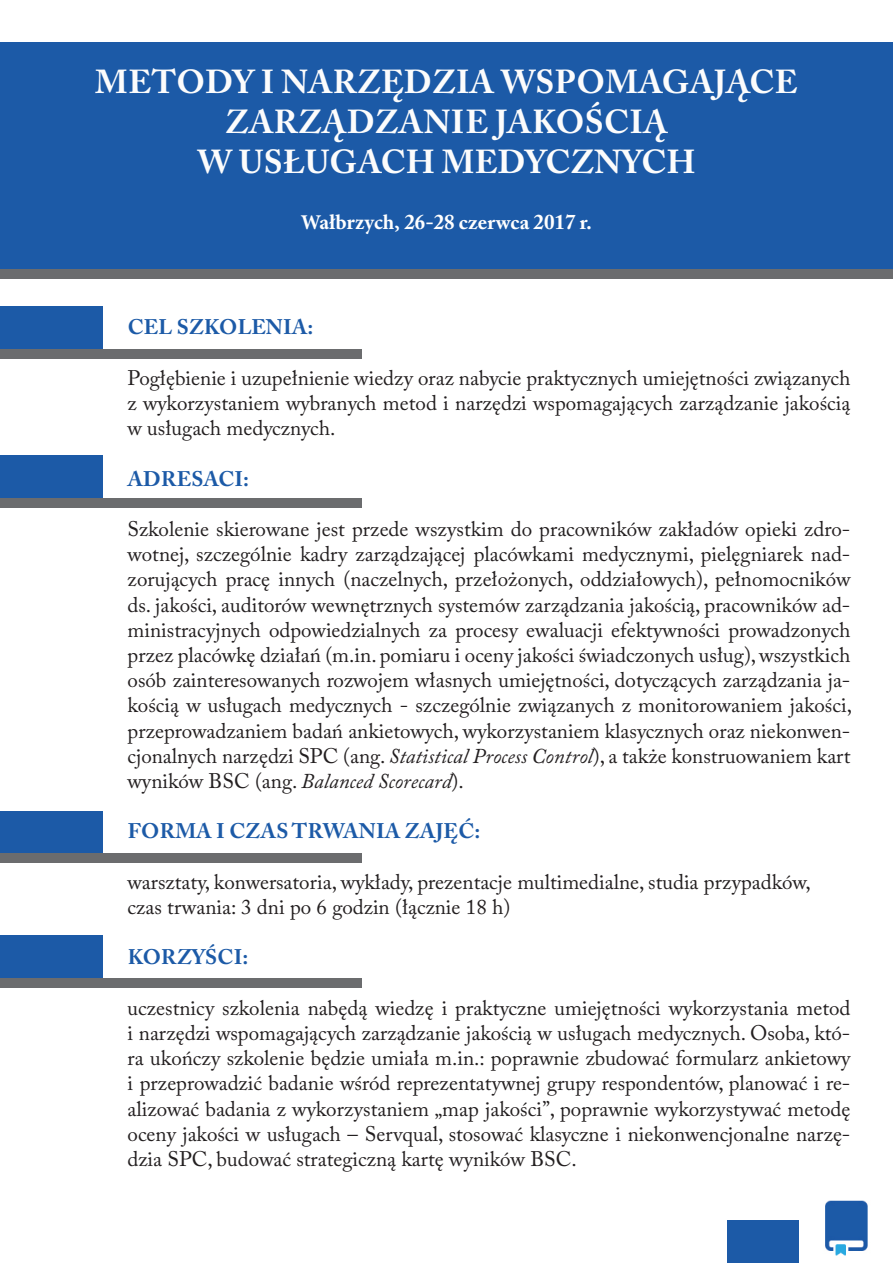
<style>
.page{position:relative;width:893px;height:1263px;background:#fff}
.page>*{position:absolute;margin:0;border:0;box-sizing:border-box;transform-origin:0 0}
.t1{font:700 33px "Adobe Caslon Pro";letter-spacing:.015em;color:#fcfcfc}
.t2{font:21px/25.2px "Adobe Caslon Pro";color:#231f20;text-align:justify}
.t3{font:700 21px "Adobe Caslon Pro";letter-spacing:.015em;color:#1c5aa7}
.t4{font:700 21px "Adobe Caslon Pro";color:#fff}
.s1{font-family:"Minion Pro"}
.s2{font-style:italic}
</style>
<div class="page">
<div style="left:0;top:306px;width:102px;height:43px;background:#1c5aa7"></div>
<div style="left:0;top:349px;width:361px;height:10px;background:#6b6c6e"></div>
<div style="left:0;top:455px;width:102px;height:42px;background:#1c5aa7"></div>
<div style="left:0;top:497px;width:361px;height:10px;background:#6b6c6e"></div>
<div style="left:0;top:811px;width:102px;height:42px;background:#1c5aa7"></div>
<div style="left:0;top:853px;width:361px;height:10px;background:#6b6c6e"></div>
<div style="left:0;top:935px;width:102px;height:43px;background:#1c5aa7"></div>
<div style="left:0;top:978px;width:361px;height:10px;background:#6b6c6e"></div>
<div style="left:0;top:43px;width:893px;height:226px;background:#1c5aa7"></div>
<div style="left:0;top:269px;width:893px;height:10px;background:#6b6c6e"></div>
<div style="left:727px;top:1220px;width:166px;height:43px;background:#1c5aa7"></div>
<img style="left:799px;top:1200px;width:94px;height:63px">
<p class="t1" style="left:95px;top:63px;width:704px">METODY I NARZĘDZIA WSPOMAGAJĄCE</p>
<p class="t1" style="left:225px;top:102px;width:444px">ZARZĄDZANIE JAKOŚCIĄ</p>
<p class="t1" style="left:198px;top:142px;width:499px">W USŁUGACH MEDYCZNYCH</p>
<p class="t4" style="left:301px;top:210px;width:293px"><span class="s1">Wałbrzych,</span> 26-28 czerwca 2017 r.</p>
<p class="t3" style="left:128px;top:315px;width:187px">CEL SZKOLENIA:</p>
<p class="t2" style="left:128px;top:365px;width:724px">Pogłębienie i uzupełnienie wiedzy oraz nabycie praktycznych umiejętności związanych z wykorzystaniem wybranych metod i narzędzi wspomagających zarządzanie jakością w usługach medycznych.</p>
<p class="t3" style="left:128px;top:466px;width:123px">ADRESACI:</p>
<p class="t2" style="left:128px;top:516px;width:726px">Szkolenie skierowane jest przede wszystkim do pracowników zakładów opieki zdro&shy;wotnej, szczególnie kadry zarządzającej placówkami medycznymi, pielęgniarek nad&shy;zorujących pracę innych (naczelnych, przełożonych, oddziałowych), pełnomocników ds. jakości, auditorów wewnętrznych systemów zarządzania jakością, pracowników ad&shy;ministracyjnych odpowiedzialnych za procesy ewaluacji efektywności prowadzonych przez placówkę działań (m.in. pomiaru i oceny jakości świadczonych usług), wszystkich osób zainteresowanych rozwojem własnych umiejętności, dotyczących zarządzania ja&shy;kością w usługach medycznych - szczególnie związanych z monitorowaniem jakości, przeprowadzaniem badań ankietowych, wykorzystaniem klasycznych oraz niekonwen&shy;cjonalnych narzędzi SPC (ang. <span class="s2">Statistical Process Control</span>), a także konstruowaniem kart wyników BSC (ang. <span class="s2">Balanced Scorecard</span>).</p>
<p class="t3" style="left:128px;top:819px;width:354px">FORMA I CZAS TRWANIA ZAJĘĆ:</p>
<p class="t2" style="left:128px;top:869px;width:685px">warsztaty, konwersatoria, wykłady, prezentacje multimedialne, studia przypadków,</p>
<p class="t2" style="left:128px;top:894px;width:384px">czas trwania: 3 dni po 6 godzin (łącznie 18 h)</p>
<p class="t3" style="left:128px;top:945px;width:122px">KORZYŚCI:</p>
<p class="t2" style="left:128px;top:995px;width:724px">uczestnicy szkolenia nabędą wiedzę i praktyczne umiejętności wykorzystania metod i narzędzi wspomagających zarządzanie jakością w usługach medycznych. Osoba, któ&shy;ra ukończy szkolenie będzie umiała m.in.: poprawnie zbudować formularz ankietowy i przeprowadzić badanie wśród reprezentatywnej grupy respondentów, planować i re&shy;alizować badania z wykorzystaniem „map jakości”, poprawnie wykorzystywać metodę oceny jakości w usługach – Servqual, stosować klasyczne i niekonwencjonalne narzę&shy;dzia SPC, budować strategiczną kartę wyników BSC.</p>
</div>
